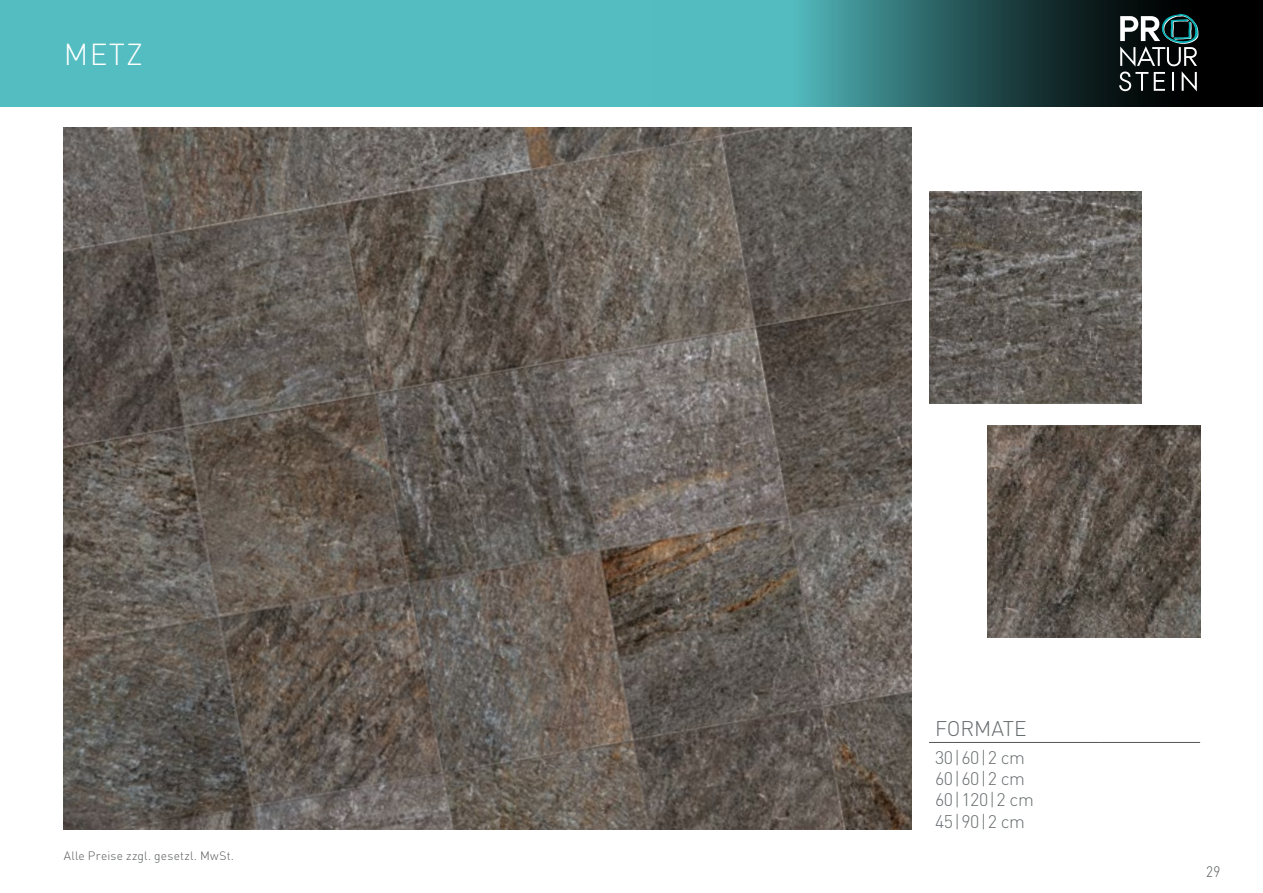
<style>
.page{position:relative;width:1263px;height:893px;background:#fff}
.page>*{position:absolute;margin:0;border:0;box-sizing:border-box;transform-origin:0 0}
.t1{font:300 30px "DIN Pro";color:#fff}
.t2{font:300 21px "DIN Pro";color:#676c6e}
.t3{font:300 18px/21.3px "DIN Pro";letter-spacing:-.025em;color:#676c6e}
.t4{font:300 15px "DIN Pro";color:#545656;scale:.9 1}
.t5{font:300 12px "DIN Pro";letter-spacing:.02em;color:#545656}
</style>
<div class="page">
<div style="left:0;top:0;width:1263px;height:106px;background:#54bdc1"></div>
<svg style="left:806px;top:0;width:457px;height:106px;background:#1f4648"></svg>
<svg style="left:1119px;top:14px;width:79px;height:77px;background:#3f4a4b"></svg>
<img style="left:929px;top:191px;width:213px;height:213px">
<img style="left:987px;top:425px;width:213px;height:213px">
<hr style="left:929px;top:742px;width:170px;height:1px;background:#545656">
<hr style="left:1099px;top:742px;width:101px;height:1px;background:#545656">
<img style="left:64px;top:128px;width:847px;height:701px">
<h1 class="t1" style="left:64px;top:31px;width:81px">METZ</h1>
<p class="t5" style="left:64px;top:846px;width:172px">Alle Preise zzgl. gesetzl. MwSt.</p>
<p class="t2" style="left:935px;top:712px;width:93px">FORMATE</p>
<p class="t3" style="left:935px;top:745px;width:100px">30|60|2 cm<br>60|60|2 cm<br>60|120|2 cm<br>45|90|2 cm</p>
<p class="t4" style="left:1206px;top:861px;width:17px">29</p>
</div>
